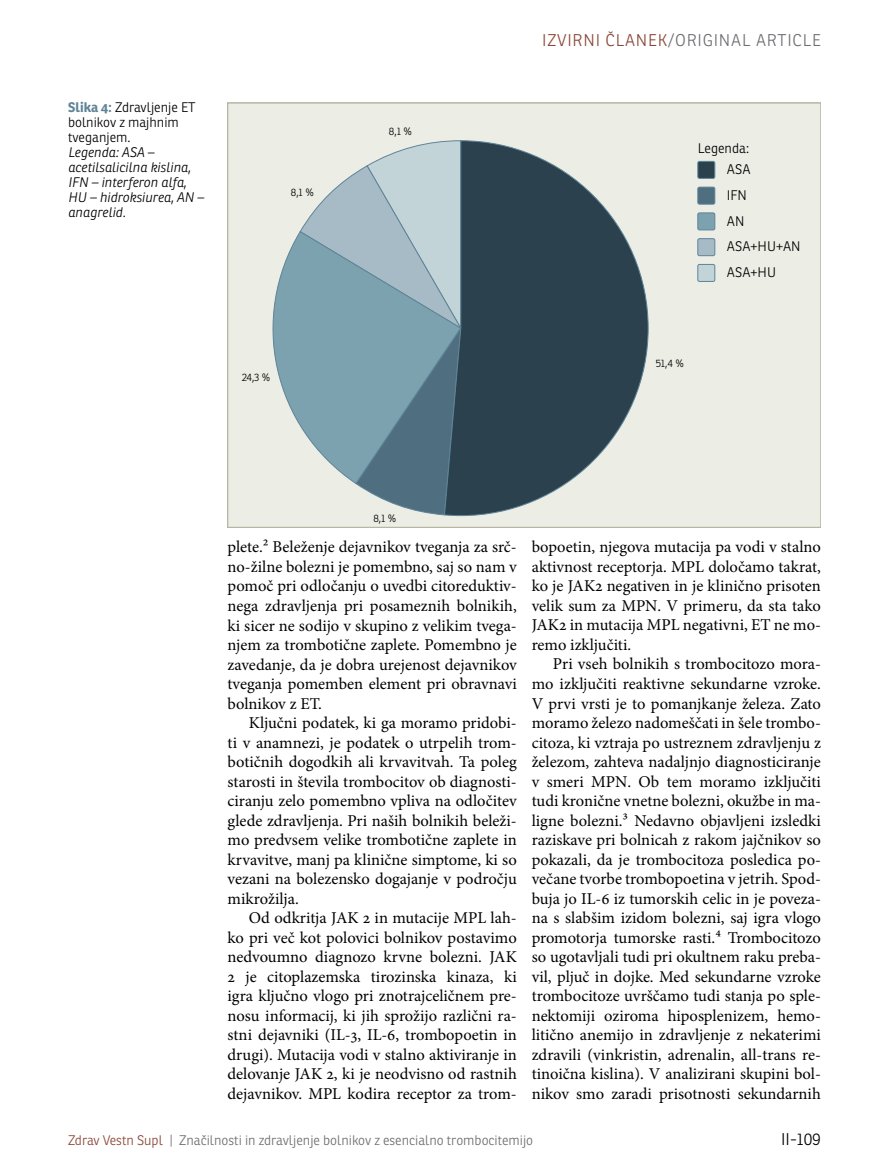
<style>
.page{position:relative;width:872px;height:1166px;background:#fff}
.page>*{position:absolute;margin:0;border:0;box-sizing:border-box;transform-origin:0 0}
.t1{font:16.5px/19.5px "Minion Pro";color:#000;text-align:justify}
.t2{font:300 16.5px "Ronnia";letter-spacing:.05em;color:#6d6e71}
.t3{font:300 16.5px "Ronnia";color:#000}
.t4{font:italic 300 13.5px/15px "Ronnia";color:#000}
.t5{font:300 13.5px/25.8px "Ronnia";color:#000}
.t6{font:300 13.5px "Ronnia";color:#6d6e71}
.t7{font:300 10.5px "Ronnia";color:#000}
.s1{font-weight:700;color:#5f8498}
.s2{color:#8a4638}
</style>
<div class="page">
<div style="left:227px;top:103px;width:594px;height:424px;background:#ecede5"></div>
<svg style="left:272px;top:233px;width:27px;height:191px"></svg>
<svg style="left:299px;top:141px;width:144px;height:374px"></svg>
<svg style="left:443px;top:140px;width:206px;height:376px"></svg>
<div style="left:698px;top:161px;width:17px;height:17px;background:#2b424e;border-radius:2px"></div>
<div style="left:697px;top:161px;width:18px;height:18px;border:1px solid #5f8498;border-radius:2px"></div>
<div style="left:698px;top:187px;width:17px;height:17px;background:#4f6f80;border-radius:2px"></div>
<div style="left:697px;top:187px;width:18px;height:17px;border:1px solid #5f8498;border-radius:2px"></div>
<div style="left:698px;top:213px;width:17px;height:17px;background:#7ca2af;border-radius:2px"></div>
<div style="left:697px;top:212px;width:18px;height:18px;border:1px solid #5f8498;border-radius:2px"></div>
<div style="left:698px;top:238px;width:17px;height:17px;background:#a7bbc7;border-radius:2px"></div>
<div style="left:697px;top:238px;width:18px;height:18px;border:1px solid #5f8498;border-radius:2px"></div>
<div style="left:698px;top:264px;width:17px;height:17px;background:#c3d4d8;border-radius:2px"></div>
<div style="left:697px;top:264px;width:18px;height:18px;border:1px solid #5f8498;border-radius:2px"></div>
<p class="t5" style="left:68px;top:99px;width:121px;line-height:15px"><span class="s1">Slika 4:</span> Zdravljenje ET bolnikov z majhnim tveganjem.</p>
<p class="t4" style="left:68px;top:144px;width:137px">Legenda: ASA – acetilsalicilna kislina,<br>IFN – interferon alfa,<br>HU – hidroksiurea, AN – anagrelid.</p>
<p class="t7" style="left:291px;top:185px;width:24px">8,1 %</p>
<p class="t7" style="left:242px;top:371px;width:30px">24,3 %</p>
<p class="t7" style="left:389px;top:125px;width:24px">8,1 %</p>
<p class="t2" style="left:542px;top:30px;width:280px"><span class="s2">Izvi rni članek</span>/Ori gi nal arti cle</p>
<p class="t5" style="left:698px;top:135px;width:53px">Legenda:</p>
<p class="t5" style="left:727px;top:182px;width:75px">IFN<br>AN<br>ASA+HU+AN<br>ASA+HU</p>
<p class="t5" style="left:727px;top:156px;width:25px">ASA</p>
<p class="t7" style="left:656px;top:356px;width:30px">51,4 %</p>
<p class="t7" style="left:373px;top:511px;width:24px">8,1 %</p>
<p class="t1" style="left:227px;top:537px;width:291px">plete.2 Beleženje dejavnikov tveganja za srč&shy;no-žilne bolezni je pomembno, saj so nam v pomoč pri odločanju o uvedbi citoreduktiv&shy;nega zdravljenja pri posameznih bolnikih, ki sicer ne sodijo v skupino z velikim tvega&shy;njem za trombotične zaplete. Pomembno je zavedanje, da je dobra urejenost dejavnikov tveganja pomemben element pri obravnavi bolnikov z ET.</p>
<p class="t1" style="left:227px;top:713px;width:291px;text-indent:21px">Ključni podatek, ki ga moramo pridobi&shy;ti v anamnezi, je podatek o utrpelih trom&shy;botičnih dogodkih ali krvavitvah. Ta poleg starosti in števila trombocitov ob diagnosti&shy;ciranju zelo pomembno vpliva na odločitev glede zdravljenja. Pri naših bolnikih beleži&shy;mo predvsem velike trombotične zaplete in krvavitve, manj pa klinične simptome, ki so vezani na bolezensko dogajanje v področju mikrožilja.</p>
<p class="t1" style="left:227px;top:908px;width:291px;text-indent:21px">Od odkritja JAK 2 in mutacije MPL lah&shy;ko pri več kot polovici bolnikov postavimo nedvoumno diagnozo krvne bolezni. JAK 2 je citoplazemska tirozinska kinaza, ki igra ključno vlogo pri znotrajceličnem pre&shy;nosu informacij, ki jih sprožijo različni ra&shy;stni dejavniki (IL-3, IL-6, trombopoetin in drugi). Mutacija vodi v stalno aktiviranje in delovanje JAK 2, ki je neodvisno od rastnih dejavnikov. MPL kodira receptor za trom-</p>
<p class="t1" style="left:531px;top:537px;width:291px">bopoetin, njegova mutacija pa vodi v stalno aktivnost receptorja. MPL določamo takrat, ko je JAK2 negativen in je klinično prisoten velik sum za MPN. V primeru, da sta tako JAK2 in mutacija MPL negativni, ET ne mo&shy;remo izključiti.</p>
<p class="t1" style="left:531px;top:654px;width:291px;text-indent:21px">Pri vseh bolnikih s trombocitozo mora&shy;mo izključiti reaktivne sekundarne vzroke.<br>V prvi vrsti je to pomanjkanje železa. Zato moramo železo nadomeščati in šele trombo&shy;citoza, ki vztraja po ustreznem zdravljenju z železom, zahteva nadaljnjo diagnosticiranje v smeri MPN. Ob tem moramo izključiti tudi kronične vnetne bolezni, okužbe in ma&shy;ligne bolezni.3 Nedavno objavljeni izsledki raziskave pri bolnicah z rakom jajčnikov so pokazali, da je trombocitoza posledica po&shy;večane tvorbe trombopoetina v jetrih. Spod&shy;buja jo IL-6 iz tumorskih celic in je poveza&shy;na s slabšim izidom bolezni, saj igra vlogo promotorja tumorske rasti.4 Trombocitozo so ugotavljali tudi pri okultnem raku preba&shy;vil, pljuč in dojke. Med sekundarne vzroke trombocitoze uvrščamo tudi stanja po sple&shy;nektomiji oziroma hiposplenizem, hemo&shy;litično anemijo in zdravljenje z nekaterimi zdravili (vinkristin, adrenalin, all-trans re&shy;tinoična kislina). V analizirani skupini bol&shy;nikov smo zaradi prisotnosti sekundarnih</p>
<p class="t6" style="left:68px;top:1131px;width:466px"><span class="s2">Zdrav Vestn Supl</span> | Značilnosti in zdravljenje bolnikov z esencialno trombocitemijo</p>
<p class="t3" style="left:781px;top:1128px;width:41px">II-109</p>
</div>
